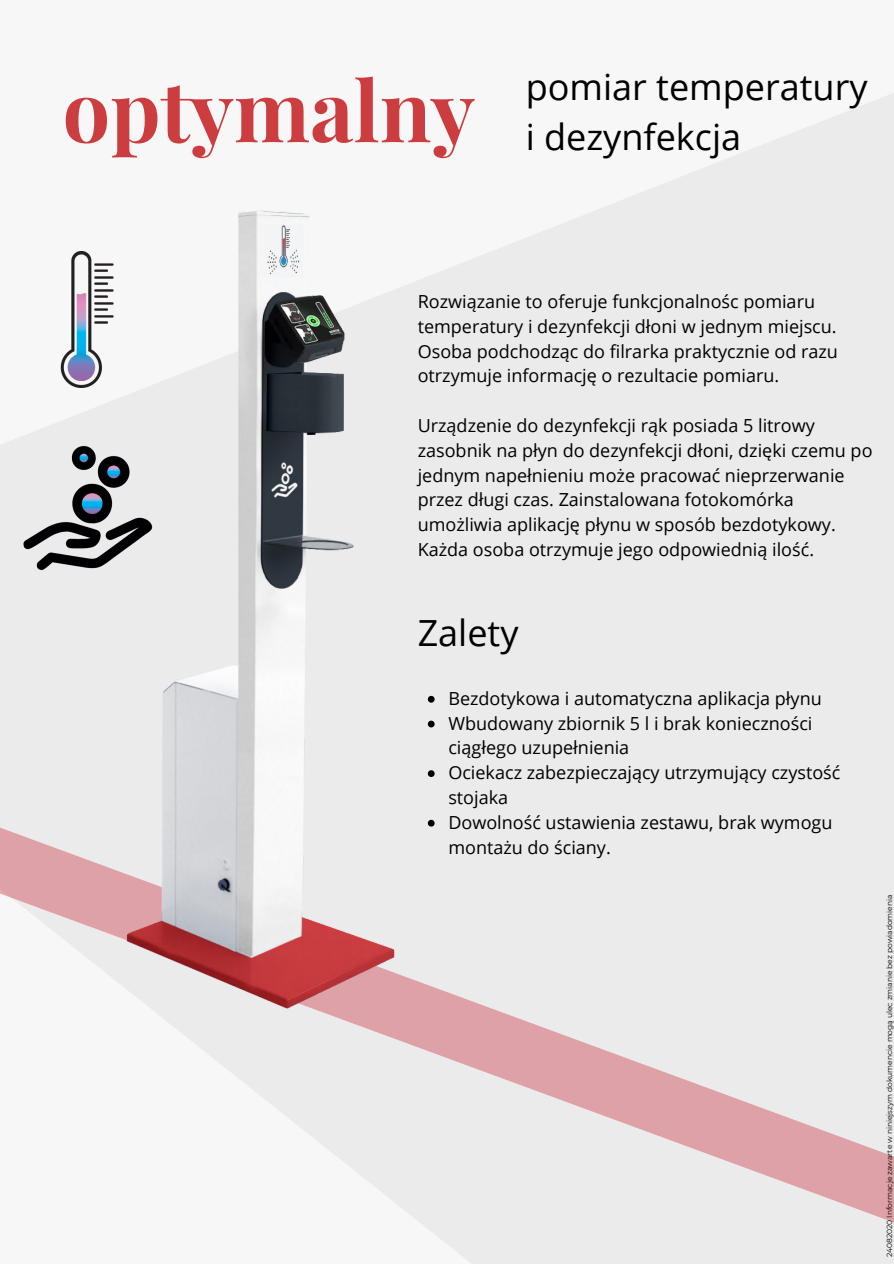
<style>
.page{position:relative;width:894px;height:1264px;background:#fff}
.page>*{position:absolute;margin:0;border:0;box-sizing:border-box;transform-origin:0 0}
.t1{font:700 84px "Playfair Display";color:#cc3d40}
.t2{font:36px/49.5px "Open Sans";color:#000}
.t3{font:18px/24.8px "Open Sans";color:#000}
.t4{font:7.5px "Montserrat";color:#000}
</style>
<div class="page">
<div style="left:776px;top:93px;width:117px;height:720px;background:#ecebeb"></div>
<svg style="left:292px;top:813px;width:601px;height:450px;background:#ebe4e5"></svg>
<img style="left:0;top:139px;width:776px;height:982px">
<svg style="left:427px;top:696px;width:7px;height:6px"></svg>
<svg style="left:427px;top:720px;width:7px;height:7px"></svg>
<svg style="left:427px;top:770px;width:7px;height:7px"></svg>
<svg style="left:427px;top:819px;width:7px;height:7px"></svg>
<h1 class="t1" style="left:63px;top:51px;width:414px">optymalny</h1>
<h2 class="t2" style="left:525px;top:62px;width:343px">pomiar temperatury i dezynfekcja</h2>
<p class="t3" style="left:417px;top:289px;width:421px">Rozwiązanie to oferuje funkcjonalnośc pomiaru temperatury i dezynfekcji dłoni w jednym miejscu.<br>Osoba podchodząc do filrarka praktycznie od razu otrzymuje informację o rezultacie pomiaru.</p>
<p class="t3" style="left:417px;top:412px;width:456px">Urządzenie do dezynfekcji rąk posiada 5 litrowy zasobnik na płyn do dezynfekcji dłoni, dzięki czemu po jednym napełnieniu może pracować nieprzerwanie przez długi czas. Zainstalowana fotokomórka umożliwia aplikację płynu w sposób bezdotykowy.<br>Każda osoba otrzymuje jego odpowiednią ilość.</p>
<h2 class="t2" style="left:417px;top:607px;width:102px">Zalety</h2>
<p class="t3" style="left:448px;top:685px;width:393px">Bezdotykowa i automatyczna aplikacja płynu Wbudowany zbiornik 5 l i brak konieczności ciągłego uzupełnienia<br>Ociekacz zabezpieczający utrzymujący czystość stojaka<br>Dowolność ustawienia zestawu, brak wymogu montażu do ściany.</p>
<p class="t4" style="left:884px;top:1256px;width:364px;rotate:-90deg">24082020 Informacje zawarte w niniejszym dokumencie mogą ulec zmianie bez powiadomienia</p>
</div>
